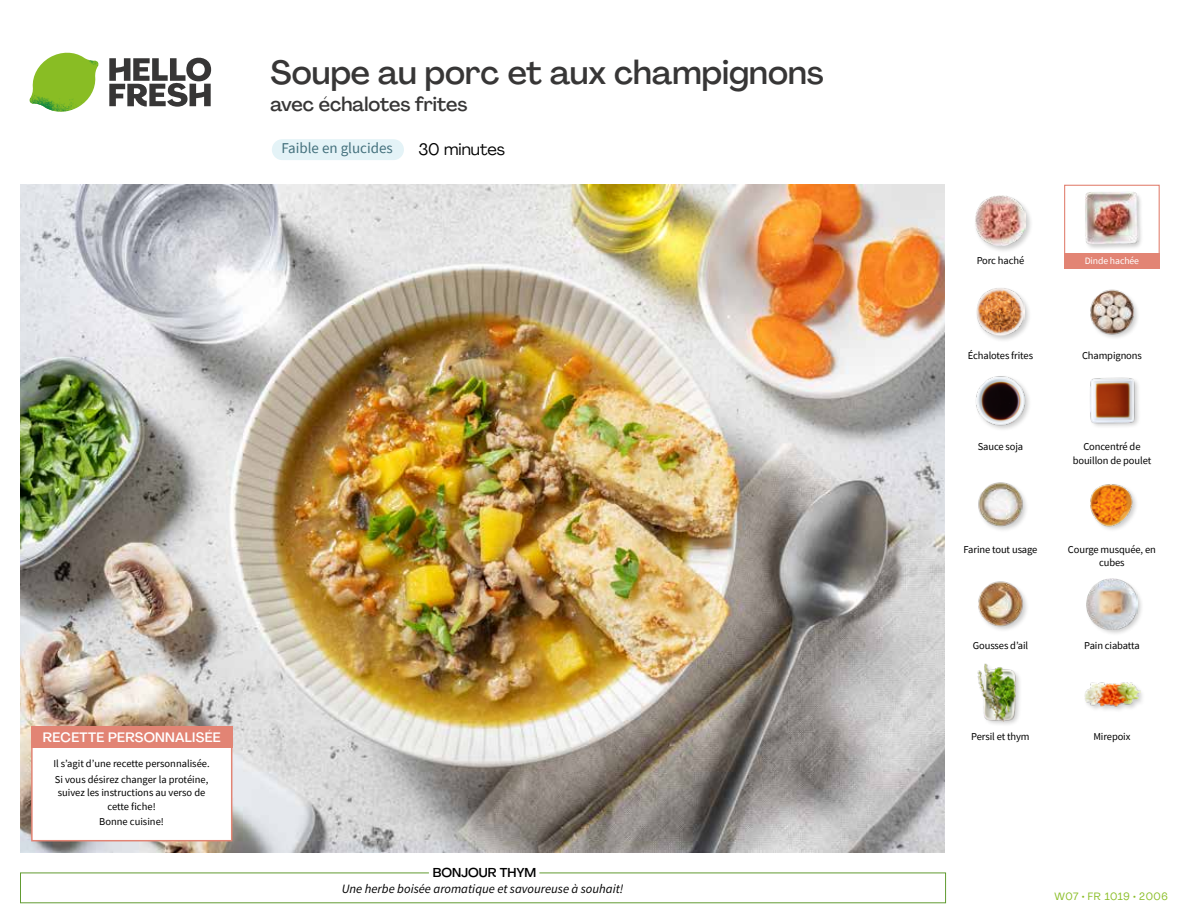
<style>
.page{position:relative;width:1188px;height:918px;background:#fff}
.page>*{position:absolute;margin:0;border:0;box-sizing:border-box;transform-origin:0 0}
.t1{font:500 33px "Agrandir";color:#373636}
.t2{font:500 19.5px "Agrandir";color:#373636}
.t3{font:16.5px "Agrandir";color:#000}
.t4{font:15px "Source Sans Pro";color:#43707c}
.t5{font:500 13.5px "Agrandir";letter-spacing:.02em;color:#fff}
.t6{font:italic 12.75px "Source Sans Pro";color:#000}
.t7{font:500 12.75px "Agrandir";color:#000}
.t8{font:10.5px/13.5px "Source Sans Pro";letter-spacing:-.01em;color:#000;text-align:center}
.t9{font:10.5px "Agrandir";letter-spacing:.05em;color:#89bd24}
.t10{font:9.75px "Source Sans Pro";letter-spacing:-.01em;color:#fff}
</style>
<div class="page">
<svg style="left:109px;top:57px;width:102px;height:50px"></svg>
<svg style="left:34px;top:53px;width:62px;height:40px"></svg>
<img style="left:67px;top:53px;width:32px;height:26px">
<img style="left:33px;top:75px;width:59px;height:11px">
<img style="left:29px;top:79px;width:61px;height:33px">
<img style="left:65px;top:86px;width:27px;height:25px">
<img style="left:21px;top:184px;width:924px;height:668px">
<div style="left:272px;top:139px;width:132px;height:21px;background:#e4f3f7;border-radius:10px"></div>
<div style="left:1083px;top:682px;width:63px;height:31px;background:#000;opacity:.2"></div>
<img style="left:1083px;top:682px;width:58px;height:30px">
<div style="left:977px;top:663px;width:45px;height:65px;background:#000;opacity:.2"></div>
<img style="left:977px;top:664px;width:45px;height:57px">
<div style="left:1085px;top:577px;width:59px;height:60px;background:#000;opacity:.2"></div>
<img style="left:1087px;top:578px;width:50px;height:51px">
<img style="left:978px;top:581px;width:49px;height:49px">
<img style="left:1090px;top:484px;width:46px;height:45px">
<img style="left:978px;top:482px;width:48px;height:48px">
<img style="left:1090px;top:377px;width:49px;height:49px">
<img style="left:976px;top:376px;width:53px;height:53px">
<img style="left:1090px;top:289px;width:48px;height:49px">
<div style="left:975px;top:287px;width:57px;height:56px;background:#000;opacity:.2"></div>
<img style="left:976px;top:287px;width:49px;height:49px">
<div style="left:1085px;top:192px;width:59px;height:58px;background:#000;opacity:.2"></div>
<img style="left:1086px;top:192px;width:52px;height:53px">
<div style="left:974px;top:194px;width:59px;height:59px;background:#000;opacity:.2"></div>
<img style="left:975px;top:195px;width:51px;height:51px">
<div style="left:1064px;top:185px;width:96px;height:72px;border:1px solid #e28474"></div>
<div style="left:1064px;top:253px;width:96px;height:16px;background:#e28474"></div>
<div style="left:31px;top:726px;width:201px;height:115px;background:#fff;border:2px solid #e28474"></div>
<div style="left:31px;top:726px;width:202px;height:22px;background:#e28474"></div>
<h1 class="t1" style="left:271px;top:52px;width:555px">Soupe au porc et aux champignons</h1>
<h2 class="t2" style="left:271px;top:92px;width:199px">avec échalotes frites</h2>
<h3 class="t3" style="left:418px;top:139px;width:88px">30 minutes</h3>
<h3 class="t4" style="left:281px;top:139px;width:113px">Faible en glucides</h3>
<p class="t5" style="left:43px;top:729px;width:179px">RECETTE PERSONNALISÉE</p>
<p class="t8" style="left:53px;top:756px;width:158px;line-height:15.6px;text-align:left">Il s’agit d’une recette personnalisée.<br>Si vous désirez changer la protéine,</p>
<p class="t8" style="left:58px;top:786px;width:149px">suivez les instructions au verso de cette fiche!</p>
<p class="t8" style="left:99px;top:815px;width:66px">Bonne cuisine!</p>
<p class="t7" style="left:433px;top:864px;width:105px">BONJOUR THYM</p>
<p class="t6" style="left:342px;top:881px;width:283px">Une herbe boisée aromatique et savoureuse à souhait!</p>
<p class="t8" style="left:977px;top:254px;width:49px">Porc haché</p>
<p class="t10" style="left:1085px;top:254px;width:56px">Dinde hachée</p>
<p class="t8" style="left:968px;top:348px;width:67px">Échalotes frites</p>
<p class="t8" style="left:1082px;top:348px;width:61px">Champignons</p>
<p class="t8" style="left:978px;top:440px;width:47px">Sauce soja</p>
<p class="t8" style="left:1073px;top:440px;width:80px">Concentré de bouillon de poulet</p>
<p class="t8" style="left:964px;top:542px;width:75px">Farine tout usage</p>
<p class="t8" style="left:1068px;top:542px;width:89px">Courge musquée, en cubes</p>
<p class="t8" style="left:973px;top:639px;width:57px">Gousses d’ail</p>
<p class="t8" style="left:1084px;top:639px;width:57px">Pain ciabatta</p>
<p class="t8" style="left:971px;top:730px;width:60px">Persil et thym</p>
<p class="t8" style="left:1093px;top:730px;width:39px">Mirepoix</p>
<p class="t9" style="left:1054px;top:890px;width:115px">W07 • FR 1019 • 2006</p>
</div>
